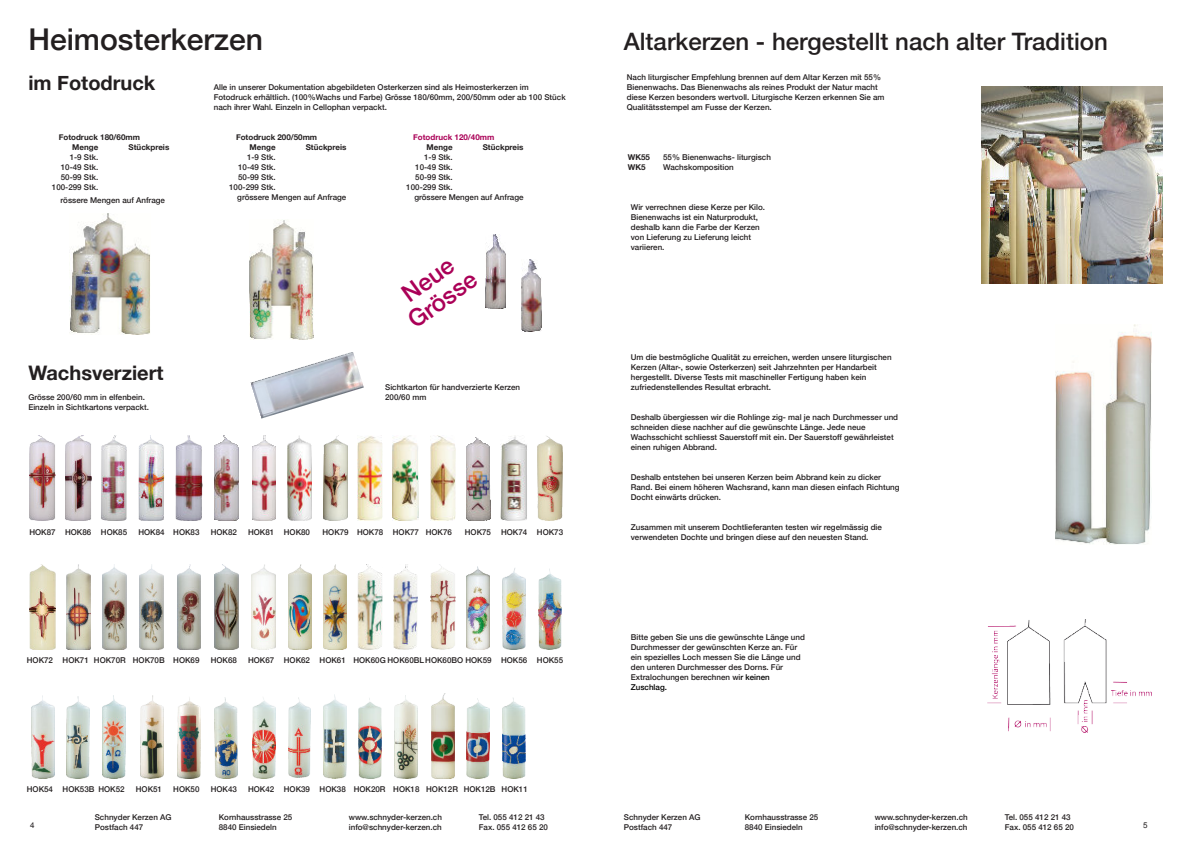
<style>
.page{position:relative;width:1191px;height:842px;background:#fff}
.page>*{position:absolute;margin:0;border:0;box-sizing:border-box;transform-origin:0 0}
.t1{font:500 30px "Helvetica Neue";color:#231f20}
.t2{font:500 24px "Helvetica Neue";color:#231f20}
.t3{font:500 24px/24.7px "Helvetica Neue";color:#aa0057;text-align:center}
.t4{font:700 20px "Helvetica Neue";color:#231f20}
.t5{font:500 8px/10px "Helvetica Neue";color:#231f20}
.t6{font:700 8px/10px "Helvetica Neue";color:#231f20}
.t7{font:700 8px "Helvetica Neue";color:#aa0057}
.t8{font:8px "Arial";color:#231f20}
.s1{color:#000}
</style>
<div class="page">
<img style="left:70px;top:214px;width:80px;height:120px">
<img style="left:250px;top:220px;width:64px;height:119px">
<img style="left:521px;top:259px;width:20px;height:72px">
<img style="left:30px;top:436px;width:25px;height:85px">
<img style="left:30px;top:564px;width:25px;height:85px">
<img style="left:31px;top:695px;width:23px;height:83px">
<img style="left:66px;top:436px;width:25px;height:85px">
<img style="left:66px;top:564px;width:24px;height:85px">
<img style="left:67px;top:696px;width:23px;height:82px">
<img style="left:101px;top:436px;width:25px;height:85px">
<img style="left:102px;top:564px;width:24px;height:85px">
<img style="left:103px;top:695px;width:23px;height:83px">
<img style="left:138px;top:436px;width:27px;height:85px">
<img style="left:140px;top:564px;width:23px;height:85px">
<img style="left:140px;top:695px;width:23px;height:83px">
<img style="left:176px;top:436px;width:26px;height:85px">
<img style="left:177px;top:564px;width:24px;height:85px">
<img style="left:177px;top:697px;width:23px;height:81px">
<img style="left:214px;top:436px;width:25px;height:85px">
<img style="left:214px;top:564px;width:24px;height:85px">
<img style="left:215px;top:697px;width:23px;height:81px">
<img style="left:252px;top:436px;width:23px;height:85px">
<img style="left:252px;top:564px;width:24px;height:85px">
<img style="left:252px;top:698px;width:23px;height:80px">
<img style="left:287px;top:436px;width:25px;height:84px">
<img style="left:288px;top:564px;width:23px;height:85px">
<img style="left:288px;top:697px;width:23px;height:80px">
<img style="left:323px;top:436px;width:24px;height:85px">
<img style="left:324px;top:564px;width:23px;height:85px">
<img style="left:324px;top:695px;width:23px;height:83px">
<img style="left:357px;top:436px;width:25px;height:85px">
<img style="left:357px;top:564px;width:25px;height:85px">
<img style="left:358px;top:698px;width:23px;height:80px">
<img style="left:393px;top:436px;width:25px;height:85px">
<img style="left:393px;top:564px;width:25px;height:85px">
<img style="left:394px;top:695px;width:23px;height:83px">
<img style="left:431px;top:436px;width:25px;height:85px">
<img style="left:431px;top:564px;width:24px;height:85px">
<img style="left:432px;top:693px;width:23px;height:85px">
<img style="left:466px;top:437px;width:24px;height:84px">
<img style="left:467px;top:566px;width:23px;height:83px">
<img style="left:467px;top:698px;width:23px;height:80px">
<img style="left:501px;top:436px;width:26px;height:85px">
<img style="left:502px;top:568px;width:23px;height:81px">
<img style="left:502px;top:698px;width:23px;height:80px">
<img style="left:537px;top:436px;width:25px;height:85px">
<img style="left:538px;top:569px;width:23px;height:80px">
<img style="left:250px;top:352px;width:114px;height:67px">
<img style="left:485px;top:235px;width:21px;height:73px">
<img style="left:1055px;top:325px;width:96px;height:219px">
<img style="left:981px;top:87px;width:181px;height:196px">
<img style="left:988px;top:619px;width:164px;height:113px">
<h1 class="t1" style="left:28px;top:21px;width:236px">Heimosterkerzen</h1>
<h3 class="t4" style="left:28px;top:70px;width:129px">im Fotodruck</h3>
<p class="t5" style="left:214px;top:82px;width:353px">Alle in unserer Dokumentation abgebildeten Osterkerzen sind als Heimosterkerzen im<br>Fotodruck erhältlich. (100%Wachs und Farbe) Grösse 180/60mm, 200/50mm oder ab 100 Stück nach ihrer Wahl. Einzeln in Cellophan verpackt.</p>
<p class="t6" style="left:72px;top:132px;width:69px;text-indent:-14px">Fotodruck 180/60mm<br>Menge</p>
<p class="t6" style="left:129px;top:142px;width:42px">Stückpreis</p>
<p class="t5" style="left:52px;top:152px;width:48px;text-align:right">1-9 Stk.<br>10-49 Stk.<br>50-99 Stk.<br>100-299 Stk.</p>
<p class="t5" style="left:61px;top:194px;width:106px">rössere Mengen auf Anfrage</p>
<p class="t6" style="left:249px;top:132px;width:69px;text-indent:-14px">Fotodruck 200/50mm<br>Menge</p>
<p class="t6" style="left:306px;top:142px;width:42px">Stückpreis</p>
<p class="t5" style="left:247px;top:152px;width:30px">1-9 Stk.</p>
<p class="t5" style="left:238px;top:162px;width:39px">10-49 Stk.</p>
<p class="t5" style="left:238px;top:172px;width:39px">50-99 Stk.</p>
<p class="t5" style="left:229px;top:182px;width:48px">100-299 Stk.</p>
<p class="t5" style="left:237px;top:192px;width:111px">grössere Mengen auf Anfrage</p>
<p class="t7" style="left:413px;top:132px;width:83px">Fotodruck 120/40mm</p>
<p class="t6" style="left:426px;top:142px;width:28px">Menge</p>
<p class="t6" style="left:483px;top:142px;width:42px">Stückpreis</p>
<p class="t5" style="left:424px;top:152px;width:30px">1-9 Stk.</p>
<p class="t5" style="left:415px;top:162px;width:39px">10-49 Stk.</p>
<p class="t5" style="left:415px;top:172px;width:39px">50-99 Stk.</p>
<p class="t5" style="left:406px;top:182px;width:48px">100-299 Stk.</p>
<p class="t5" style="left:414px;top:192px;width:111px">grössere Mengen auf Anfrage</p>
<h2 class="t3" style="left:388px;top:292px;width:80px;rotate:-36deg">Neue<br>Grösse</h2>
<h3 class="t4" style="left:28px;top:360px;width:137px">Wachsverziert</h3>
<p class="t5" style="left:28px;top:392px;width:122px">Grösse 200/60 mm in elfenbein.<br>Einzeln in Sichtkartons verpackt.</p>
<p class="t5" style="left:385px;top:382px;width:137px">Sichtkarton für handverzierte Kerzen<br>200/60 mm</p>
<p class="t5" style="left:29px;top:527px;width:28px">HOK87</p>
<p class="t5" style="left:65px;top:527px;width:28px">HOK86</p>
<p class="t5" style="left:101px;top:527px;width:28px">HOK85</p>
<p class="t5" style="left:138px;top:527px;width:28px">HOK84</p>
<p class="t5" style="left:173px;top:527px;width:28px">HOK83</p>
<p class="t5" style="left:211px;top:527px;width:28px">HOK82</p>
<p class="t5" style="left:248px;top:527px;width:28px">HOK81</p>
<p class="t5" style="left:284px;top:527px;width:28px">HOK80</p>
<p class="t5" style="left:322px;top:527px;width:28px">HOK79</p>
<p class="t5" style="left:357px;top:527px;width:28px">HOK78</p>
<p class="t5" style="left:393px;top:527px;width:28px">HOK77</p>
<p class="t5" style="left:426px;top:527px;width:28px">HOK76</p>
<p class="t5" style="left:465px;top:527px;width:28px">HOK75</p>
<p class="t5" style="left:501px;top:527px;width:28px">HOK74</p>
<p class="t5" style="left:537px;top:527px;width:28px">HOK73</p>
<p class="t5" style="left:27px;top:655px;width:28px">HOK72</p>
<p class="t5" style="left:63px;top:655px;width:28px">HOK71</p>
<p class="t5" style="left:94px;top:655px;width:33px">HOK70R</p>
<p class="t5" style="left:133px;top:655px;width:33px">HOK70B</p>
<p class="t5" style="left:173px;top:655px;width:28px">HOK69</p>
<p class="t5" style="left:211px;top:655px;width:28px">HOK68</p>
<p class="t5" style="left:248px;top:655px;width:28px">HOK67</p>
<p class="t5" style="left:284px;top:655px;width:28px">HOK62</p>
<p class="t5" style="left:319px;top:655px;width:28px">HOK61</p>
<p class="t5" style="left:353px;top:655px;width:140px">HOK60G HOK60BLHOK60BO HOK59</p>
<p class="t5" style="left:501px;top:655px;width:28px">HOK56</p>
<p class="t5" style="left:537px;top:655px;width:28px">HOK55</p>
<p class="t5" style="left:27px;top:784px;width:28px">HOK54</p>
<p class="t5" style="left:63px;top:784px;width:33px">HOK53B</p>
<p class="t5" style="left:98px;top:784px;width:28px">HOK52</p>
<p class="t5" style="left:136px;top:784px;width:28px">HOK51</p>
<p class="t5" style="left:173px;top:784px;width:28px">HOK50</p>
<p class="t5" style="left:211px;top:784px;width:28px">HOK43</p>
<p class="t5" style="left:248px;top:784px;width:28px">HOK42</p>
<p class="t5" style="left:284px;top:784px;width:28px">HOK39</p>
<p class="t5" style="left:319px;top:784px;width:28px">HOK38</p>
<p class="t5" style="left:354px;top:784px;width:33px">HOK20R</p>
<p class="t5" style="left:393px;top:784px;width:28px">HOK18</p>
<p class="t5" style="left:426px;top:784px;width:33px">HOK12R</p>
<p class="t5" style="left:463px;top:784px;width:33px">HOK12B</p>
<p class="t5" style="left:501px;top:784px;width:28px">HOK11</p>
<p class="t5" style="left:95px;top:812px;width:78px">Schnyder Kerzen AG<br>Postfach 447</p>
<p class="t5" style="left:349px;top:812px;width:95px">www.schnyder-kerzen.ch info@schnyder-kerzen.ch</p>
<p class="t5" style="left:479px;top:812px;width:71px">Tel. 055 412 21 43<br>Fax. 055 412 65 20</p>
<p class="t5" style="left:219px;top:812px;width:75px">Kornhausstrasse 25</p>
<p class="t8" style="left:30px;top:823px;width:6px">4</p>
<p class="t5" style="left:219px;top:822px;width:59px">8840 Einsiedeln</p>
<h2 class="t2" style="left:624px;top:27px;width:485px">Altarkerzen - hergestellt nach alter Tradition</h2>
<p class="t5" style="left:627px;top:72px;width:259px">Nach liturgischer Empfehlung brennen auf dem Altar Kerzen mit 55% Bienenwachs. Das Bienenwachs als reines Produkt der Natur macht diese Kerzen besonders wertvoll. Liturgische Kerzen erkennen Sie am Qualitätsstempel am Fusse der Kerzen.</p>
<p class="t6" style="left:628px;top:152px;width:24px">WK55</p>
<p class="t5" style="left:663px;top:152px;width:109px">55% Bienenwachs- liturgisch</p>
<p class="t6" style="left:628px;top:162px;width:19px">WK5</p>
<p class="t5" style="left:663px;top:162px;width:72px">Wachskomposition</p>
<p class="t5" style="left:631px;top:202px;width:136px">Wir verrechnen diese Kerze per Kilo.<br>Bienenwachs ist ein Naturprodukt, deshalb kann die Farbe der Kerzen von Lieferung zu Lieferung leicht variieren.</p>
<p class="t5" style="left:631px;top:352px;width:262px">Um die bestmögliche Qualität zu erreichen, werden unsere liturgischen Kerzen (Altar-, sowie Osterkerzen) seit Jahrzehnten per Handarbeit hergestellt. Diverse Tests mit maschineller Fertigung haben kein zufriedenstellendes Resultat erbracht.</p>
<p class="t5" style="left:631px;top:412px;width:269px">Deshalb übergiessen wir die Rohlinge zig- mal je nach Durchmesser und schneiden diese nachher auf die gewünschte Länge. Jede neue Wachsschicht schliesst Sauerstoff mit ein. Der Sauerstoff gewährleistet einen ruhigen Abbrand.</p>
<p class="t5" style="left:631px;top:472px;width:270px">Deshalb entstehen bei unseren Kerzen beim Abbrand kein zu dicker<br>Rand. Bei einem höheren Wachsrand, kann man diesen einfach Richtung<br>Docht einwärts drücken.</p>
<p class="t5" style="left:631px;top:522px;width:253px">Zusammen mit unserem Dochtlieferanten testen wir regelmässig die verwendeten Dochte und bringen diese auf den neuesten Stand.</p>
<p class="t5" style="left:631px;top:632px;width:176px">Bitte geben Sie uns die gewünschte Länge und Durchmesser der gewünschten Kerze an. Für ein spezielles Loch messen Sie die Länge und den unteren Durchmesser des Dorns. Für Extralochungen berechnen wi<span class="s1">r keinen Zuschlag.</span></p>
<p class="t5" style="left:624px;top:812px;width:78px">Schnyder Kerzen AG<br>Postfach 447</p>
<p class="t5" style="left:874px;top:812px;width:95px">www.schnyder-kerzen.ch info@schnyder-kerzen.ch</p>
<p class="t5" style="left:1004px;top:812px;width:71px">Tel. 055 412 21 43<br>Fax. 055 412 65 20</p>
<p class="t5" style="left:745px;top:812px;width:75px">Kornhausstrasse 25<br>8840 Einsiedeln</p>
<p class="t8" style="left:1143px;top:822px;width:6px">5</p>
</div>
